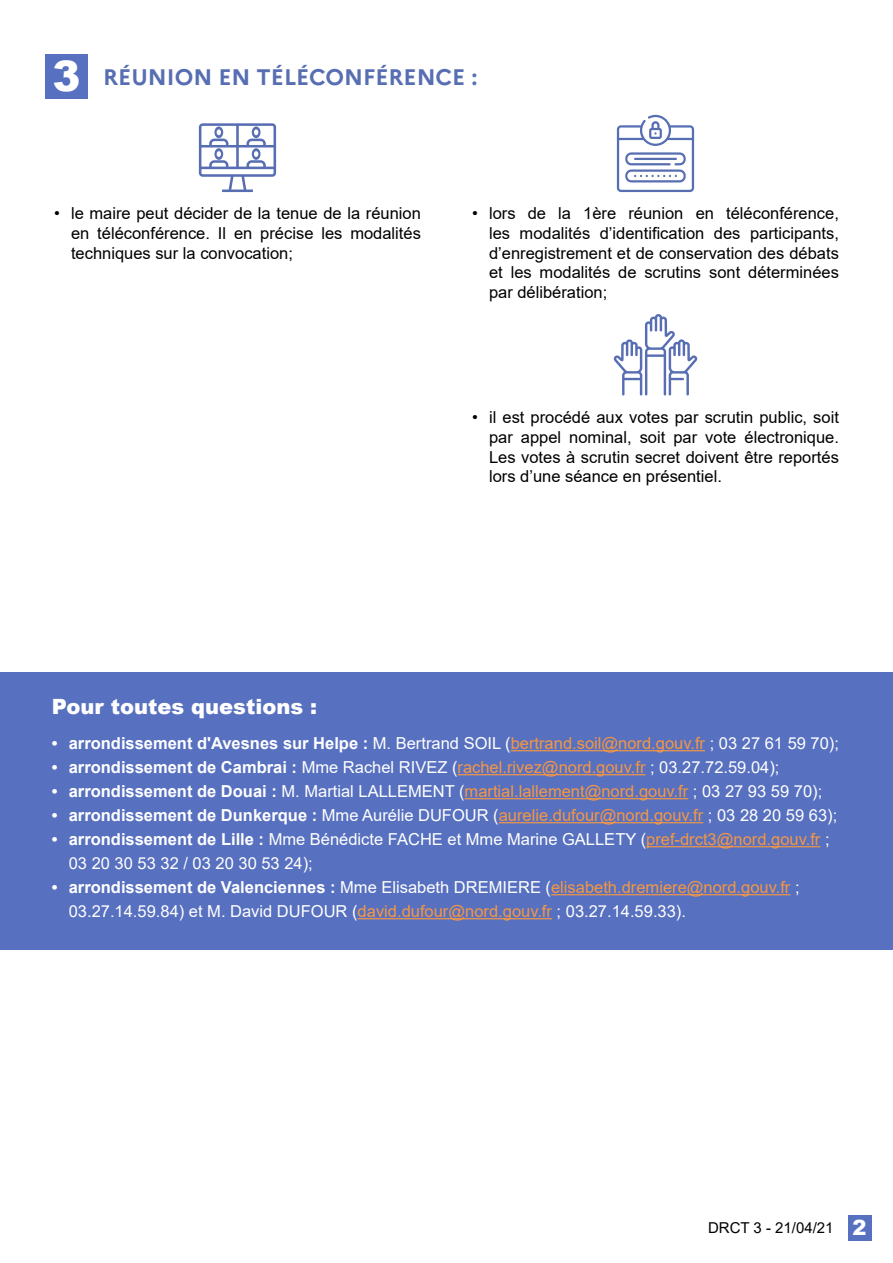
<style>
.page{position:relative;width:893px;height:1263px;background:#fff}
.page>*{position:absolute;margin:0;border:0;box-sizing:border-box;transform-origin:0 0}
.t1{font:700 22.5px "Marianne";color:#586eb3}
.t2{font:900 21px "Arial";color:#fff}
.t3{font:16.5px/24px "Arial";color:#fff}
.t4{font:16.5px/19.8px "Arial";color:#000;text-align:justify}
.t5{font:700 16.5px "Arial";color:#fff}
.t6{font:15px "Arial";color:#000}
.s1{font-family:"Arial";font-weight:900;font-size:42px;color:#fff}
.s2{font-weight:400}
.s3{font-weight:400;color:#f49744}
.s4{font-weight:700}
.s5{color:#f49744}
.s6{font-weight:900;font-size:21px;color:#fff}
</style>
<div class="page">
<div style="left:848px;top:1215px;width:23px;height:25px;background:#5770bf"></div>
<div style="left:0;top:672px;width:893px;height:277px;background:#5770bf"></div>
<hr style="left:511px;top:750px;width:194px;height:1px;background:#f49744">
<hr style="left:458px;top:774px;width:187px;height:1px;background:#f49744">
<hr style="left:465px;top:798px;width:223px;height:1px;background:#f49744">
<hr style="left:499px;top:822px;width:204px;height:1px;background:#f49744">
<hr style="left:646px;top:846px;width:174px;height:1px;background:#f49744">
<hr style="left:551px;top:894px;width:239px;height:1px;background:#f49744">
<hr style="left:358px;top:918px;width:194px;height:1px;background:#f49744">
<div style="left:45px;top:54px;width:43px;height:45px;background:#5770bf"></div>
<svg style="left:199px;top:123px;width:77px;height:69px"></svg>
<svg style="left:617px;top:115px;width:77px;height:77px"></svg>
<svg style="left:613px;top:314px;width:85px;height:81px"></svg>
<h1 class="t1" style="left:52px;top:63px;width:427px"><span class="s1">3</span> RÉUNION EN TÉLÉCONFÉRENCE :</h1>
<p class="t4" style="left:71px;top:203px;width:351px;text-indent:-17px">• le maire peut décider de la tenue de la réunion en téléconférence. Il en précise les modalités techniques sur la convocation;</p>
<p class="t4" style="left:489px;top:203px;width:351px;text-indent:-17px">• lors de la 1ère réunion en téléconférence, les modalités d’identification des participants, d’enregistrement et de conservation des débats et les modalités de scrutins sont déterminées par délibération;</p>
<p class="t4" style="left:489px;top:407px;width:351px;text-indent:-17px">• il est procédé aux votes par scrutin public, soit par appel nominal, soit par vote électronique.<br>Les votes à scrutin secret doivent être reportés lors d’une séance en présentiel.</p>
<p class="t2" style="left:52px;top:692px;width:267px">Pour toutes questions :</p>
<p class="t5" style="left:52px;top:731px;width:789px">• arrondissement d'Avesnes sur Helpe : <span class="s2">M. Bertrand SOIL (</span><span class="s3">bertrand.soil@nord.gouv.fr</span> <span class="s2">; 03 27 61 59 70);</span></p>
<p class="t3" style="left:52px;top:755px;width:729px"><span class="s4">• arrondissement de Cambrai :</span> Mme Rachel RIVEZ (<span class="s5">rachel.rivez@nord.gouv.fr</span> ; 03.27.72.59.04);</p>
<p class="t3" style="left:52px;top:779px;width:772px"><span class="s4">• arrondissement de Douai :</span> M. Martial LALLEMENT (<span class="s5">martial.lallement@nord.gouv.fr</span> ; 03 27 93 59 70);</p>
<p class="t3" style="left:52px;top:803px;width:787px"><span class="s4">• arrondissement de Dunkerque :</span> Mme Aurélie DUFOUR (<span class="s5">aurelie.dufour@nord.gouv.fr</span> ; 03 28 20 59 63);</p>
<p class="t3" style="left:69px;top:827px;width:762px;text-indent:-17px"><span class="s4">• arrondissement de Lille :</span> Mme Bénédicte FACHE et Mme Marine GALLETY (<span class="s5">pref-drct3@nord.gouv.fr</span> ;<br>03 20 30 53 32 / 03 20 30 53 24);</p>
<p class="t3" style="left:69px;top:875px;width:732px;text-indent:-17px"><span class="s4">• arrondissement de Valenciennes :</span> Mme Elisabeth DREMIERE (<span class="s5">elisabeth.dremiere@nord.gouv.fr</span> ;<br>03.27.14.59.84) et M. David DUFOUR (<span class="s5">david.dufour@nord.gouv.fr</span> ; 03.27.14.59.33).</p>
<p class="t6" style="left:708px;top:1217px;width:160px">DRCT 3 - 21/04/21 <span class="s6">2</span></p>
</div>
